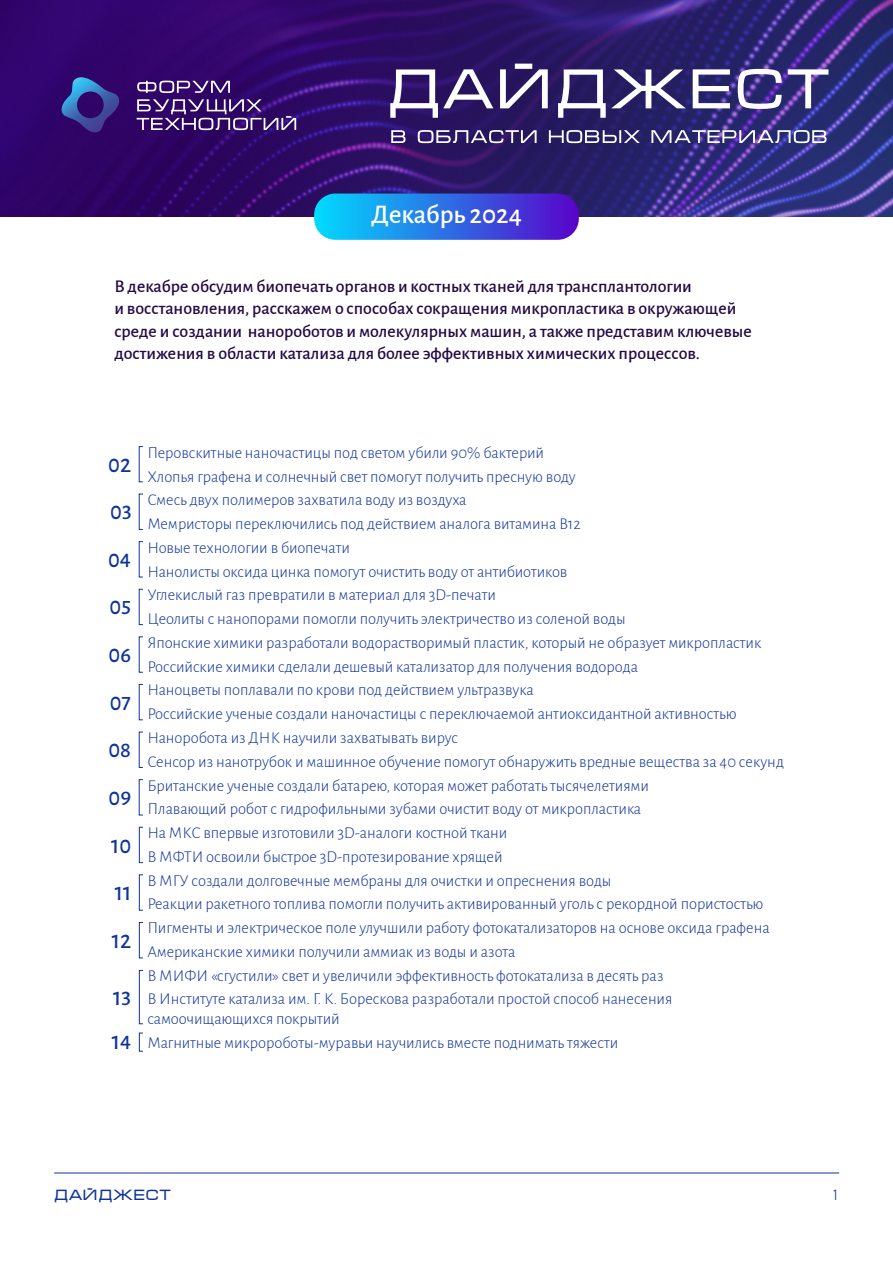
<style>
.page{position:relative;width:893px;height:1263px;background:#fff}
.page>*{position:absolute;margin:0;border:0;box-sizing:border-box;transform-origin:0 0}
.t1{font:500 27px "Alegreya Sans";color:#fff}
.t2{font:500 22.5px/47.5px "Alegreya Sans";color:#0f3399;text-align:center}
.t3{font:500 18px/22.5px "Alegreya Sans";color:#240a45}
.t4{font:300 16.5px/23.7px "Alegreya Sans";letter-spacing:-.005em;color:#0f3399}
.t5{font:15px "Micra";color:#0f3399}
.t6{font:300 15px "DIN2014";color:#0f3399}
</style>
<div class="page">
<hr style="left:54px;top:1172px;width:785px;height:1px;background:#0f3399">
<div style="left:139px;top:827px;width:4px;height:36px;border:1px solid #0f3399"></div>
<div style="left:139px;top:874px;width:4px;height:36px;border:1px solid #0f3399"></div>
<div style="left:139px;top:922px;width:4px;height:36px;border:1px solid #0f3399"></div>
<div style="left:139px;top:970px;width:4px;height:54px;border:1px solid #0f3399"></div>
<div style="left:139px;top:1033px;width:4px;height:18px;border:1px solid #0f3399"></div>
<img style="left:0;top:0;width:893px;height:216px">
<svg style="left:137px;top:81px;width:93px;height:12px"></svg>
<svg style="left:137px;top:99px;width:159px;height:31px;background:#5d3d88"></svg>
<svg style="left:61px;top:77px;width:59px;height:56px;background:#35348a"></svg>
<svg style="left:390px;top:69px;width:103px;height:49px"></svg>
<svg style="left:500px;top:64px;width:48px;height:44px"></svg>
<svg style="left:558px;top:69px;width:128px;height:49px"></svg>
<svg style="left:693px;top:69px;width:37px;height:39px"></svg>
<svg style="left:738px;top:69px;width:44px;height:40px"></svg>
<svg style="left:788px;top:69px;width:40px;height:39px"></svg>
<svg style="left:391px;top:130px;width:15px;height:13px"></svg>
<svg style="left:418px;top:130px;width:119px;height:13px"></svg>
<svg style="left:549px;top:130px;width:91px;height:13px"></svg>
<svg style="left:651px;top:130px;width:176px;height:13px"></svg>
<svg style="left:314px;top:194px;width:265px;height:46px;background:#3070e2"></svg>
<h1 class="t1" style="left:371px;top:195px;width:152px">Декабрь 2024</h1>
<p class="t3" style="left:114px;top:273px;width:639px">В декабре обсудим биопечать органов и костных тканей для трансплантологии<br>и восстановления, расскажем о способах сокращения микропластика в окружающей среде и создании нанороботов и молекулярных машин, а также представим ключевые достижения в области катализа для более эффективных химических процессов.</p>
<h2 class="t2" style="left:108px;top:439px;width:25px">02<br>03<br>04<br>05<br>06<br>07<br>08<br>09<br>10<br>11<br>12</h2>
<h2 class="t2" style="left:112px;top:974px;width:21px;line-height:44.1px;text-align:left">13<br>14</h2>
<p class="t4" style="left:147px;top:440px;width:638px">Перовскитные наночастицы под светом убили 90% бактерий<br>Хлопья графена и солнечный свет помогут получить пресную воду<br>Смесь двух полимеров захватила воду из воздуха<br>Мемристоры переключились под действием аналога витамина B12<br>Новые технологии в биопечати<br>Нанолисты оксида цинка помогут очистить воду от антибиотиков<br>Углекислый газ превратили в материал для 3D-печати<br>Цеолиты с нанопорами помогли получить электричество из соленой воды<br>Японские химики разработали водорастворимый пластик, который не образует микропластик Российские химики сделали дешевый катализатор для получения водорода<br>Наноцветы поплавали по крови под действием ультразвука<br>Российские ученые создали наночастицы с переключаемой антиоксидантной активностью Наноробота из ДНК научили захватывать вирус<br>Сенсор из нанотрубок и машинное обучение помогут обнаружить вредные вещества за 40 секунд Британские ученые создали батарею, которая может работать тысячелетиями<br>Плавающий робот с гидрофильными зубами очистит воду от микропластика<br>На МКС впервые изготовили 3D-аналоги костной ткани<br>В МФТИ освоили быстрое 3D-протезирование хрящей<br>В МГУ создали долговечные мембраны для очистки и опреснения воды<br>Реакции ракетного топлива помогли получить активированный уголь с рекордной пористостью Пигменты и электрическое поле улучшили работу фотокатализаторов на основе оксида графена Американские химики получили аммиак из воды и азота<br>В МИФИ «сгустили» свет и увеличили эффективность фотокатализа в десять раз<br>В Институте катализа им. Г. К. Борескова разработали простой способ нанесения</p>
<p class="t4" style="left:147px;top:1006px;width:472px">самоочищающихся покрытий<br>Магнитные микророботы-муравьи научились вместе поднимать тяжести</p>
<p class="t5" style="left:54px;top:1187px;width:119px">ДАЙДЖЕСТ</p>
<p class="t6" style="left:832px;top:1185px;width:9px">1</p>
</div>
